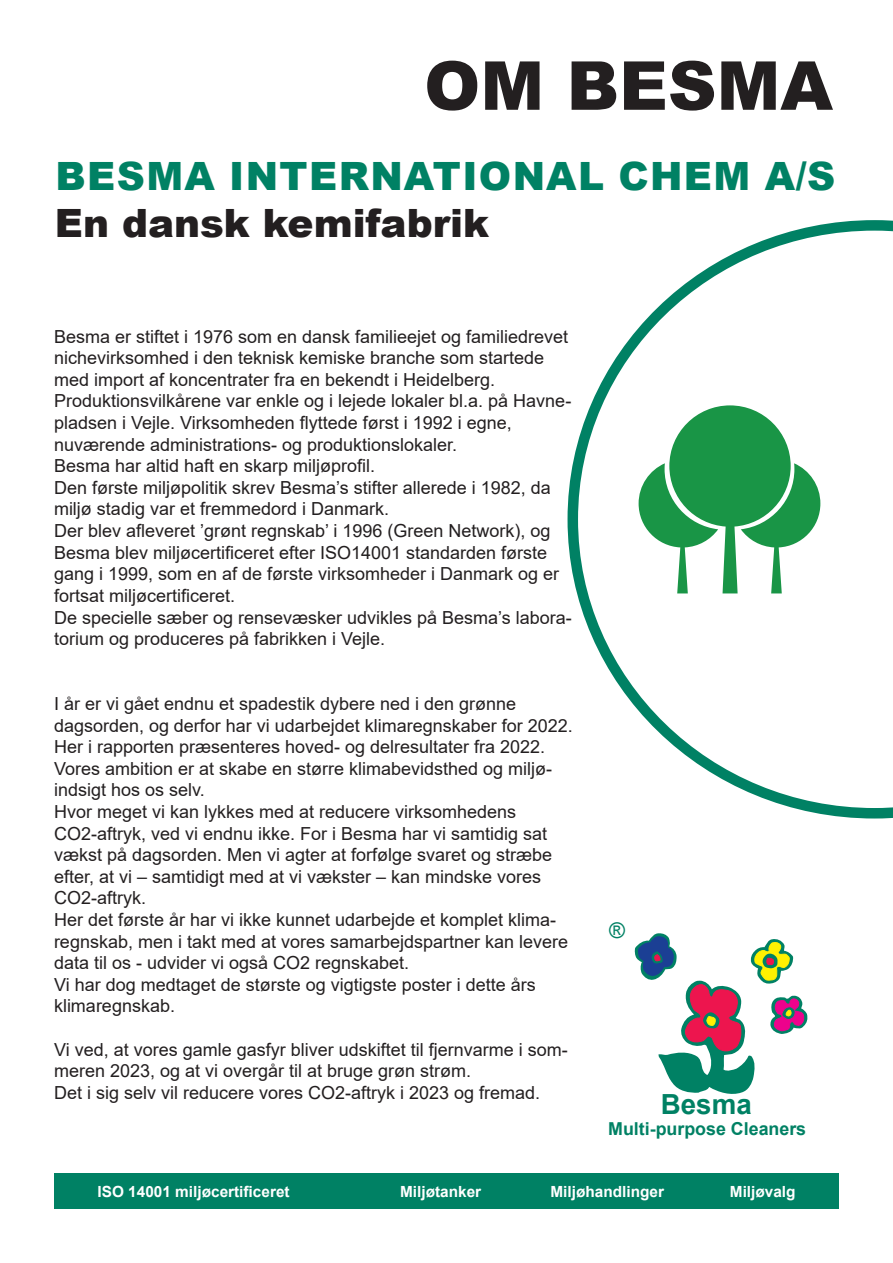
<style>
.page{position:relative;width:893px;height:1263px;background:#fff}
.page>*{position:absolute;margin:0;border:0;box-sizing:border-box;transform-origin:0 0}
.t1{font:900 67.5px "Arial";color:#231f20}
.t2{font:900 39px "Arial";letter-spacing:.035em;color:#008164}
.t3{font:900 39px "Arial";color:#231f20}
.t4{font:700 27.75px "Arial";color:#008164}
.t5{font:21.6px "Arial";color:#008164}
.t6{font:18px/21.6px "Arial";color:#231f20}
.t7{font:700 17.85px "Arial";color:#008164}
.t8{font:700 15.3px "Arial";color:#fff}
</style>
<div class="page">
<div style="left:54px;top:1173px;width:785px;height:36px;background:#008164"></div>
<svg style="left:567px;top:220px;width:326px;height:598px"></svg>
<svg style="left:634px;top:933px;width:174px;height:161px"></svg>
<svg style="left:639px;top:405px;width:181px;height:188px"></svg>
<h1 class="t1" style="left:424px;top:37px;width:410px">OM BESMA</h1>
<h2 class="t2" style="left:56px;top:148px;width:781px">BESMA INTERNATIONAL CHEM A/S</h2>
<h2 class="t3" style="left:55px;top:195px;width:436px">En dansk kemifabrik</h2>
<p class="t6" style="left:54px;top:325px;width:519px">Besma er stiftet i 1976 som en dansk familieejet og familiedrevet nichevirksomhed i den teknisk kemiske branche som startede med import af koncentrater fra en bekendt i Heidelberg.<br>Produktionsvilkårene var enkle og i lejede lokaler bl.a. på Havne&shy;pladsen i Vejle. Virksomheden flyttede først i 1992 i egne, nuværende administrations- og produktionslokaler.<br>Besma har altid haft en skarp miljøprofil.<br>Den første miljøpolitik skrev Besma’s stifter allerede i 1982, da miljø stadig var et fremmedord i Danmark.<br>Der blev afleveret ’grønt regnskab’ i 1996 (Green Network), og Besma blev miljøcertificeret efter ISO14001 standarden første gang i 1999, som en af de første virksomheder i Danmark og er fortsat miljøcertificeret.<br>De specielle sæber og rensevæsker udvikles på Besma’s labora&shy;torium og produceres på fabrikken i Vejle.</p>
<p class="t6" style="left:54px;top:693px;width:520px">I år er vi gået endnu et spadestik dybere ned i den grønne dagsorden, og derfor har vi udarbejdet klimaregnskaber for 2022.<br>Her i rapporten præsenteres hoved- og delresultater fra 2022.<br>Vores ambition er at skabe en større klimabevidsthed og miljø&shy;indsigt hos os selv.<br>Hvor meget vi kan lykkes med at reducere virksomhedens CO2-aftryk, ved vi endnu ikke. For i Besma har vi samtidig sat vækst på dagsorden. Men vi agter at forfølge svaret og stræbe efter, at vi – samtidigt med at vi vækster – kan mindske vores CO2-aftryk.<br>Her det første år har vi ikke kunnet udarbejde et komplet klima&shy;regnskab, men i takt med at vores samarbejdspartner kan levere data til os - udvider vi også CO2 regnskabet.<br>Vi har dog medtaget de største og vigtigste poster i dette års klimaregnskab.</p>
<p class="t6" style="left:54px;top:1038px;width:515px">Vi ved, at vores gamle gasfyr bliver udskiftet til fjernvarme i som&shy;meren 2023, og at vi overgår til at bruge grøn strøm.<br>Det i sig selv vil reducere vores CO2-aftryk i 2023 og fremad.</p>
<p class="t5" style="left:609px;top:916px;width:17px">®</p>
<h3 class="t4" style="left:661px;top:1085px;width:92px">Besma</h3>
<p class="t7" style="left:608px;top:1117px;width:200px">Multi-purpose Cleaners</p>
<p class="t8" style="left:98px;top:1181px;width:194px">ISO 14001 miljøcertificeret</p>
<p class="t8" style="left:400px;top:1181px;width:83px">Miljøtanker</p>
<p class="t8" style="left:550px;top:1181px;width:115px">Miljøhandlinger</p>
<p class="t8" style="left:730px;top:1181px;width:67px">Miljøvalg</p>
</div>
